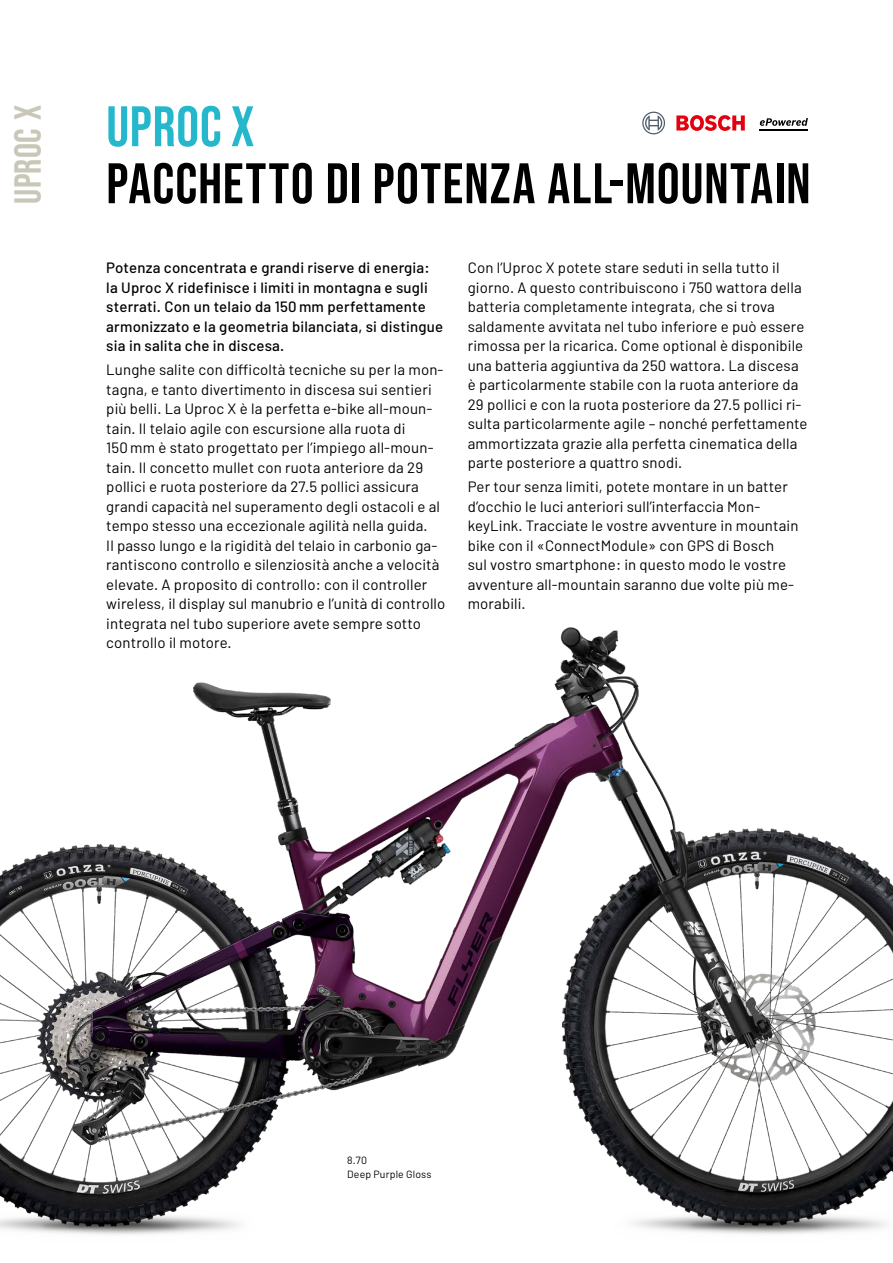
<style>
.page{position:relative;width:893px;height:1263px;background:#fff}
.page>*{position:absolute;margin:0;border:0;box-sizing:border-box;transform-origin:0 0}
.t1{font:57px "Bebas Neue";letter-spacing:.02em;color:#000}
.t2{font:57px "Bebas Neue";letter-spacing:.01em;color:#25b8cd}
.t3{font:37.5px "Bebas Neue";letter-spacing:.01em;color:#c8c7b8}
.t4{font:15px/19.5px "Barlow";letter-spacing:.01em;color:#000}
.t5{font:500 15px/19.5px "Barlow";letter-spacing:.015em;color:#000}
.t6{font:10.5px/13.5px "Barlow";letter-spacing:.015em;color:#000}
</style>
<div class="page">
<img style="left:0;top:627px;width:893px;height:608px">
<svg style="left:676px;top:115px;width:69px;height:16px"></svg>
<svg style="left:642px;top:112px;width:23px;height:22px"></svg>
<svg style="left:760px;top:118px;width:48px;height:8px"></svg>
<hr style="left:760px;top:129px;width:48px;height:2px;background:#000">
<h2 class="t3" style="left:7px;top:204px;width:100px;rotate:-90deg">Uproc X</h2>
<h1 class="t2" style="left:106px;top:94px;width:149px">UPROC X</h1>
<h1 class="t1" style="left:106px;top:151px;width:706px">PACCHETTO DI POTENZA ALL-MOUNTAIN</h1>
<p class="t5" style="left:106px;top:258px;width:338px">Potenza concentrata e grandi riserve di energia: la Uproc X ridefinisce i limiti in montagna e sugli sterrati. Con un telaio da 150 mm perfettamente armonizzato e la geometria bilanciata, si distingue sia in salita che in discesa.</p>
<p class="t4" style="left:106px;top:360px;width:341px">Lunghe salite con difficoltà tecniche su per la mon&shy;tagna, e tanto divertimento in discesa sui sentieri più belli. La Uproc X è la perfetta e-bike all-moun&shy;tain. Il telaio agile con escursione alla ruota di<br>150 mm è stato progettato per l’impiego all-moun&shy;tain. Il concetto mullet con ruota anteriore da 29 pollici e ruota posteriore da 27.5 pollici assicura grandi capacità nel superamento degli ostacoli e al tempo stesso una eccezionale agilità nella guida.<br>Il passo lungo e la rigidità del telaio in carbonio ga&shy;rantiscono controllo e silenziosità anche a velocità elevate. A proposito di controllo: con il controller wireless, il display sul manubrio e l’unità di controllo integrata nel tubo superiore avete sempre sotto controllo il motore.</p>
<p class="t4" style="left:468px;top:258px;width:341px">Con l’Uproc X potete stare seduti in sella tutto il giorno. A questo contribuiscono i 750 wattora della batteria completamente integrata, che si trova saldamente avvitata nel tubo inferiore e può essere rimossa per la ricarica. Come optional è disponibile una batteria aggiuntiva da 250 wattora. La discesa è particolarmente stabile con la ruota anteriore da 29 pollici e con la ruota posteriore da 27.5 pollici ri&shy;sulta particolarmente agile – nonché perfettamente ammortizzata grazie alla perfetta cinematica della parte posteriore a quattro snodi.</p>
<p class="t4" style="left:468px;top:477px;width:332px">Per tour senza limiti, potete montare in un batter d’occhio le luci anteriori sull’interfaccia Mon&shy;keyLink. Tracciate le vostre avventure in mountain bike con il «ConnectModule» con GPS di Bosch<br>sul vostro smartphone: in questo modo le vostre avventure all-mountain saranno due volte più me&shy;morabili.</p>
<p class="t6" style="left:347px;top:1153px;width:86px">8.70<br>Deep Purple Gloss</p>
</div>
